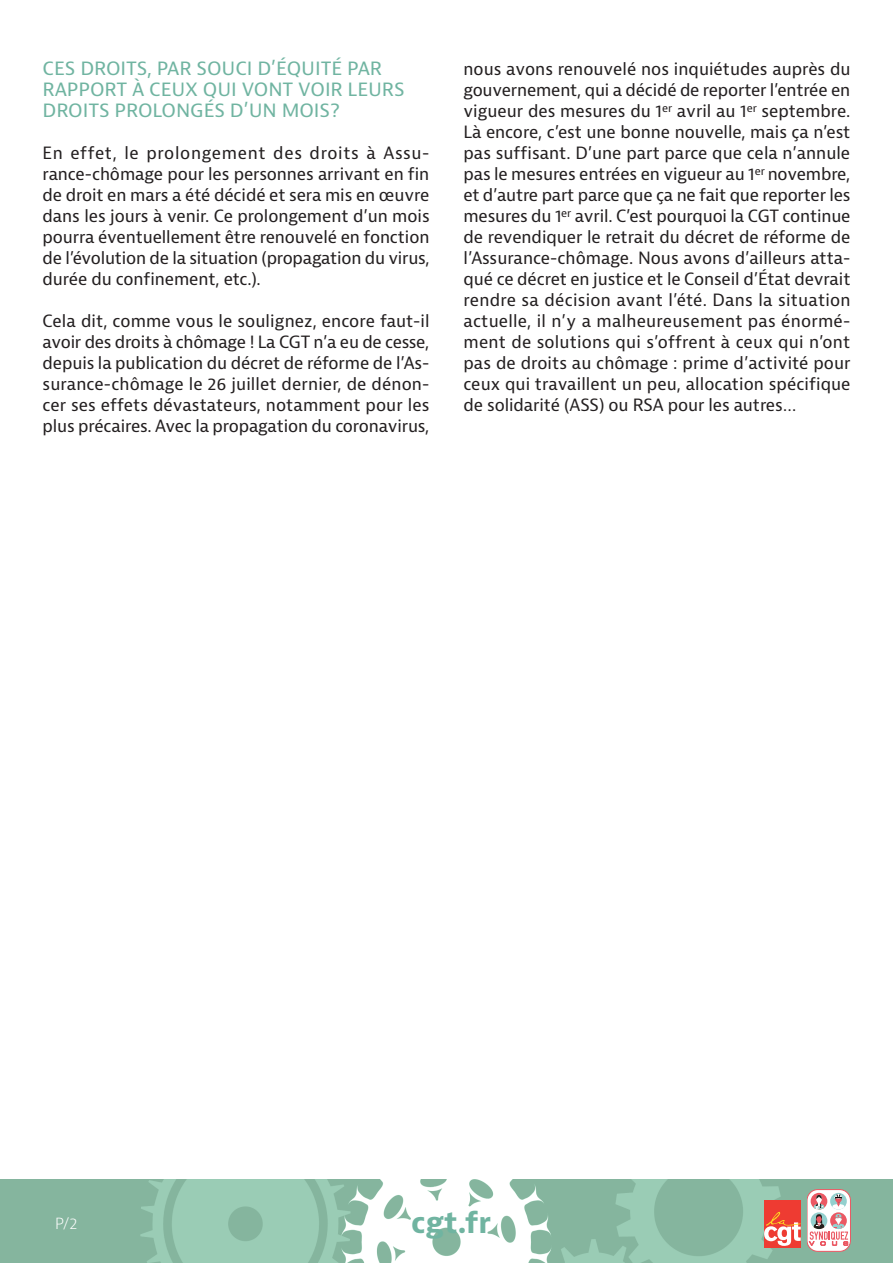
<style>
.page{position:relative;width:893px;height:1263px;background:#fff}
.page>*{position:absolute;margin:0;border:0;box-sizing:border-box;transform-origin:0 0}
.t1{font:700 28.5px "Bernina Sans";color:#70b4a1}
.Question{font:19.5px/21px "Bernina Sans";letter-spacing:-.005em;color:#70b4a1}
.Texte{font:16.5px/21px "Bernina Sans";letter-spacing:-.01em;color:#231f20;text-align:justify}
.t2{font:300 15px "Bernina Sans";color:#fff}
</style>
<div class="page">
<img style="left:0;top:1180px;width:893px;height:83px">
<svg style="left:807px;top:1189px;width:43px;height:62px"></svg>
<div style="left:807px;top:1189px;width:43px;height:62px;border:1px solid #eb5863;border-radius:11px"></div>
<svg style="left:809px;top:1194px;width:39px;height:51px"></svg>
<div style="left:764px;top:1200px;width:36px;height:47px;background:#ee3b32"></div>
<svg style="left:764px;top:1212px;width:37px;height:34px"></svg>
<p class="Question" style="left:43px;top:58px;width:364px">CES DROITS, PAR SOUCI D’ÉQUITÉ PAR<br>RAPPORT À CEUX QUI VONT VOIR LEURS<br>DROITS PROLONGÉS D’UN MOIS?</p>
<p class="Texte" style="left:43px;top:143px;width:389px">En effet, le prolongement des droits à Assu&shy;rance-chômage pour les personnes arrivant en fin de droit en mars a été décidé et sera mis en œuvre dans les jours à venir. Ce prolongement d’un mois pourra éventuellement être renouvelé en fonction de l’évolution de la situation (propagation du virus, durée du confinement, etc.).</p>
<p class="Texte" style="left:43px;top:311px;width:389px">Cela dit, comme vous le soulignez, encore faut-il avoir des droits à chômage ! La CGT n’a eu de cesse, depuis la publication du décret de réforme de l’As&shy;surance-chômage le 26 juillet dernier, de dénon&shy;cer ses effets dévastateurs, notamment pour les plus précaires. Avec la propagation du coronavirus,</p>
<p class="Texte" style="left:463px;top:59px;width:389px">nous avons renouvelé nos inquiétudes auprès du gouvernement, qui a décidé de reporter l’entrée en vigueur des mesures du 1<sup>er</sup> avril au 1<sup>er</sup> septembre.<br>Là encore, c’est une bonne nouvelle, mais ça n’est pas suffisant. D’une part parce que cela n’annule pas le mesures entrées en vigueur au 1<sup>er</sup> novembre, et d’autre part parce que ça ne fait que reporter les mesures du 1<sup>er</sup> avril. C’est pourquoi la CGT continue de revendiquer le retrait du décret de réforme de l’Assurance-chômage. Nous avons d’ailleurs atta&shy;qué ce décret en justice et le Conseil d’État devrait rendre sa décision avant l’été. Dans la situation actuelle, il n’y a malheureusement pas énormé&shy;ment de solutions qui s’offrent à ceux qui n’ont pas de droits au chômage : prime d’activité pour ceux qui travaillent un peu, allocation spécifique de solidarité (ASS) ou RSA pour les autres…</p>
<p class="t2" style="left:55px;top:1213px;width:24px">P/2</p>
<p class="t1" style="left:411px;top:1204px;width:81px">cgt.fr</p>
</div>
